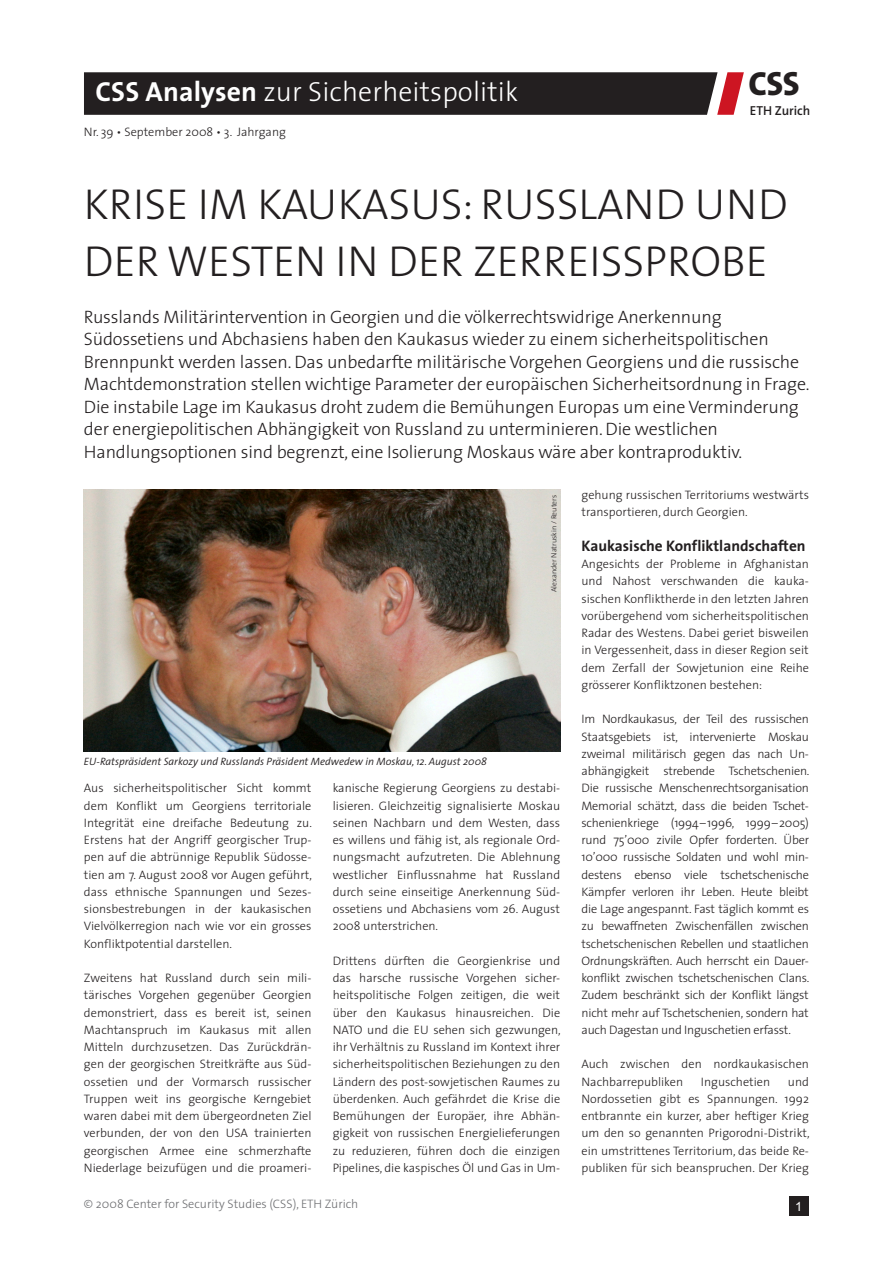
<style>
.page{position:relative;width:893px;height:1263px;background:#fff}
.page>*{position:absolute;margin:0;border:0;box-sizing:border-box;transform-origin:0 0}
._1_Haupttitel{font:300 43.5px/57px "The Sans";color:#231f20}
.t1{font:800 33.75px "The Sans";color:#231f20}
.t2{font:300 27.75px "The Sans";letter-spacing:.005em;color:#fff}
._2_lead{font:300 18px/22.5px "The Sans";letter-spacing:-.01em;color:#231f20}
._5_Untertitel{font:700 15.3px "The Sans";color:#231f20}
.t3{font:600 13.05px "The Sans";color:#231f20}
._4_Text{font:300 12.3px/17.2px "The Sans";color:#231f20;text-align:justify}
.t4{font:300 12.3px "The Sans";color:#6c6d70}
._3_Bildlegende{font:italic 300 10.65px "The Sans";color:#231f20}
.t5{font:300 7.5px "The Sans";color:#231f20}
.s1{font-weight:700}
</style>
<div class="page">
<img style="left:84px;top:489px;width:476px;height:263px">
<div style="left:789px;top:1196px;width:20px;height:20px;background:#231f20"></div>
<svg style="left:84px;top:72px;width:660px;height:43px;background:#2e2627"></svg>
<p class="t2" style="left:95px;top:69px;width:424px"><span class="s1">CSS Analysen</span> zur Sicherheitspolitik</p>
<p class="_4_Text" style="left:84px;top:123px;width:203px">Nr. 39 • September 2008 • 3. Jahrgang</p>
<p class="t1" style="left:748px;top:55px;width:53px">CSS</p>
<p class="t3" style="left:750px;top:99px;width:62px">ETH Zurich</p>
<p class="_1_Haupttitel" style="left:84px;top:174px;width:705px">Krise im Kaukasus: Russlan d un d der Westen in der Zerreissprobe</p>
<p class="_2_lead" style="left:84px;top:305px;width:727px">Russlands Militärintervention in Georgien und die völkerrechtswidrige Anerkennung Südossetiens und Abchasiens haben den Kaukasus wieder zu einem sicherheitspolitischen Brennpunkt werden lassen. Das unbedarfte militärische Vorgehen Georgiens und die russische Machtdemonstration stellen wichtige Parameter der europäischen Sicherheitsordnung in Frage.<br>Die instabile Lage im Kaukasus droht zudem die Bemühungen E uropas um eine Verminderung der energiepolitischen Abhängigkeit von Russland zu unterminieren. Die westlichen Handlungsoptionen sind begrenzt, eine Isolierung Moskaus wäre aber kontraproduktiv.</p>
<p class="t5" style="left:548px;top:592px;width:99px;rotate:-90deg">Alexander Natruskin / Reuters</p>
<p class="_3_Bildlegende" style="left:84px;top:752px;width:404px">EU-Ratspräsident Sarkozy und Russlands Präsident Medwedew in Moskau, 12. August 2008</p>
<p class="_4_Text" style="left:84px;top:779px;width:230px">Aus sicherheitspolitischer Sicht kommt dem Konflikt um Georgiens territoriale I ntegrität eine dreifache Bedeutung zu.<br>E rstens hat der Angriff georgischer Trup&shy;pen auf die abtrünnige Republik Südosse&shy;tien am 7. August 2008 vor Augen geführt, dass ethnische Spannungen und Sezes&shy;sionsbestrebungen in der kaukasischen Vielvölkerregion nach wie vor ein grosses Konfliktpotential darstellen.</p>
<p class="_4_Text" style="left:84px;top:969px;width:229px">Zweitens hat Russland durch sein mili&shy;tärisches Vorgehen gegenüber Georgien demonstriert, dass es bereit ist, seinen Machtanspruch im Kaukasus mit allen Mitteln durchzusetzen. Das Zurückdrän&shy;gen der georgischen Streitkräfte aus Süd&shy;ossetien und der Vormarsch russischer Truppen weit ins georgische Kerngebiet waren dabei mit dem übergeordneten Ziel verbunden, der von den USA trainierten georgischen Armee eine schmerzhafte Niederlage beizufügen und die proameri-</p>
<p class="_4_Text" style="left:333px;top:779px;width:229px">kanische Regierung Georgiens zu destabi&shy;lisieren. Gleichzeitig signalisierte Moskau seinen Nachbarn und dem Westen, dass es willens und fähig ist, als regionale Ord&shy;nungsmacht aufzutreten. Die Ablehnung westlicher Einflussnahme hat Russland durch seine einseitige Anerkennung Süd&shy;ossetiens und Abchasiens vom 26. August 2008 unterstrichen.</p>
<p class="_4_Text" style="left:333px;top:952px;width:229px">Drittens dürften die Georgienkrise und das harsche russische Vorgehen sicher&shy;heitspolitische Folgen zeitigen, die weit über den Kaukasus hinausreichen. Die NATO</p>
<p class="_4_Text" style="left:333px;top:1021px;width:230px;text-indent:34px">und die EU sehen sich gezwungen, ihr Verhältnis zu Russland im Kontext ihrer sicherheitspolitischen Beziehungen zu den Ländern des post-sowjetischen Raumes zu überdenken. Auch gefährdet die Krise die Bemühungen der Europäer, ihre Abhän&shy;gigkeit von russischen E nergielieferungen zu reduzieren, führen doch die einzigen Pipelines, die kaspisches Öl und Gas in U m-</p>
<p class="t4" style="left:84px;top:1194px;width:276px">© 2008 Center for Security Studies (CSS), ETH Zürich</p>
<p class="_4_Text" style="left:581px;top:486px;width:229px">gehung russischen Territoriums westwärts transportieren, durch Georgien.</p>
<p class="_5_Untertitel" style="left:581px;top:533px;width:226px">Kaukasische Konfliktlandschaften</p>
<p class="_4_Text" style="left:581px;top:555px;width:229px">Angesichts der Probleme in Afghanistan und Nahost verschwanden die kauka&shy;sischen Konfliktherde in den letzten Jahren vorübergehend vom sicherheitspolitischen Radar des Westens. Dabei geriet bisweilen in Vergessenheit, dass in dieser Region seit dem Zerfall der Sowjetunion eine Reihe grösserer Konfliktzonen bestehen:</p>
<p class="_4_Text" style="left:581px;top:710px;width:229px">I m Nordkaukasus, der Teil des russischen Staatsgebiets ist, intervenierte Moskau zweimal militärisch gegen das nach U n&shy;abhängigkeit strebende Tschetschenien.<br>Die russische Menschenrechtsorganisation Memorial schätzt, dass die beiden Tschet&shy;schenienkriege (1994–1996, 1999–2005) rund 75’000 zivile Opfer forderten. Über 10’000 russische Soldaten und wohl min&shy;destens ebenso viele tschetschenische Kämpfer verloren ihr Leben. Heute bleibt die Lage angespannt. Fast täglich kommt es zu bewaffneten Zwischenfällen zwischen tschetschenischen Rebellen und staatlichen Ordnungskräften. Auch herrscht ein Dauer&shy;konflikt zwischen tschetschenischen Clans.<br>Zudem beschränkt sich der Konflikt längst nicht mehr auf Tschetschenien, sondern hat auch Dagestan und I nguschetien erfasst.</p>
<p class="_4_Text" style="left:581px;top:1055px;width:229px">Auch zwischen den nordkaukasischen<br>Nachbarrepubliken</p>
<p class="_4_Text" style="left:581px;top:1072px;width:230px;text-indent:206px">und Nordossetien gibt es Spannungen. 1992 entbrannte ein kurzer, aber heftiger Krieg um den so genannten Prigorodni-Distrikt, ein umstrittenes Territorium, das beide Re&shy;publiken für sich beanspruchen. Der Krieg</p>
<p class="_4_Text" style="left:701px;top:1072px;width:71px">I nguschetien</p>
</div>
